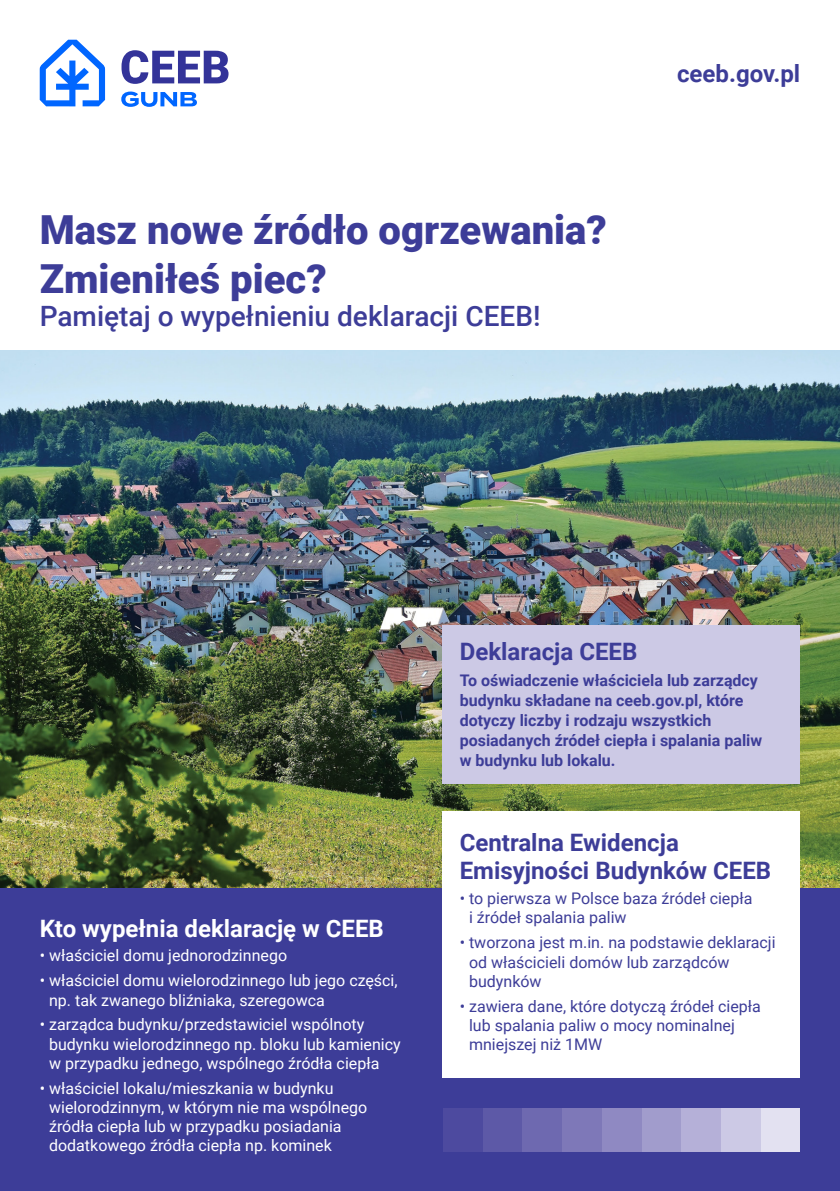
<style>
.page{position:relative;width:840px;height:1191px;background:#fff}
.page>*{position:absolute;margin:0;border:0;box-sizing:border-box;transform-origin:0 0}
.t1{font:900 40px/48px "Roboto";color:#3d3d98}
.t2{font:500 28px "Roboto";color:#3d3d98}
.t3{font:700 24px/28.8px "Roboto";color:#3d3d98}
.t4{font:700 24px "Roboto";color:#fff}
.t5{font:16px/19.2px "Roboto";color:#fff}
.t6{font:16px/19.2px "Roboto";color:#3d3d98}
.t7{font:700 16px/20px "Roboto";color:#3d3d98}
</style>
<div class="page">
<div style="left:0;top:703px;width:839px;height:488px;background:#3d3d98"></div>
<img style="left:0;top:351px;width:839px;height:536px">
<div style="left:760px;top:1108px;width:39px;height:43px;background:#e3e1f1"></div>
<div style="left:720px;top:1108px;width:40px;height:43px;background:#ccc9e5"></div>
<div style="left:680px;top:1108px;width:40px;height:43px;background:#b5b0d8"></div>
<div style="left:641px;top:1108px;width:39px;height:43px;background:#a19ccc"></div>
<div style="left:601px;top:1108px;width:40px;height:43px;background:#8f89c2"></div>
<div style="left:561px;top:1108px;width:40px;height:43px;background:#7e78b8"></div>
<div style="left:522px;top:1108px;width:39px;height:43px;background:#6e69b0"></div>
<div style="left:482px;top:1108px;width:40px;height:43px;background:#5d59a7"></div>
<div style="left:442px;top:1108px;width:40px;height:43px;background:#4d4a9f"></div>
<div style="left:442px;top:625px;width:357px;height:158px;background:#ccc9e5"></div>
<svg style="left:40px;top:40px;width:65px;height:66px"></svg>
<svg style="left:121px;top:50px;width:107px;height:34px"></svg>
<svg style="left:121px;top:92px;width:76px;height:15px"></svg>
<div style="left:442px;top:811px;width:357px;height:266px;background:#fff"></div>
<h1 class="t1" style="left:40px;top:205px;width:568px">Masz nowe źródło ogrzewania?<br>Zmieniłeś piec?</h1>
<h2 class="t2" style="left:40px;top:296px;width:502px">Pamiętaj o wypełnieniu deklaracji CEEB!</h2>
<h3 class="t3" style="left:676px;top:58px;width:125px">ceeb.gov.pl</h3>
<h3 class="t4" style="left:40px;top:911px;width:345px">Kto wypełnia deklarację w CEEB</h3>
<p class="t5" style="left:40px;top:945px;width:249px">• właściciel domu jednorodzinnego</p>
<p class="t5" style="left:49px;top:970px;width:350px;text-indent:-9px">• właściciel domu wielorodzinnego lub jego części, np. tak zwanego bliźniaka, szeregowca</p>
<p class="t5" style="left:49px;top:1014px;width:353px;text-indent:-9px">• zarządca budynku/przedstawiciel wspólnoty budynku wielorodzinnego np. bloku lub kamienicy w przypadku jednego, wspólnego źródła ciepła</p>
<p class="t5" style="left:49px;top:1077px;width:319px;text-indent:-9px">• właściciel lokalu/mieszkania w budynku wielorodzinnym, w którym nie ma wspólnego źródła ciepła lub w przypadku posiadania dodatkowego źródła ciepła np. kominek</p>
<h3 class="t3" style="left:459px;top:636px;width:179px">Deklaracja CEEB</h3>
<p class="t7" style="left:459px;top:669px;width:304px">To oświadczenie właściciela lub zarządcy budynku składane na ceeb.gov.pl, które dotyczy liczby i rodzaju wszystkich posiadanych źródeł ciepła i spalania paliw w budynku lub lokalu.</p>
<h3 class="t3" style="left:459px;top:826px;width:313px">Centralna Ewidencja<br>Emisyjności Budynków CEEB</h3>
<p class="t6" style="left:469px;top:888px;width:285px;text-indent:-9px">• to pierwsza w Polsce baza źródeł ciepła i źródeł spalania paliw</p>
<p class="t6" style="left:469px;top:932px;width:308px;text-indent:-9px">• tworzona jest m.in. na podstawie deklaracji od właścicieli domów lub zarządców budynków</p>
<p class="t6" style="left:469px;top:995px;width:293px;text-indent:-9px">• zawiera dane, które dotyczą źródeł ciepła lub spalania paliw o mocy nominalnej mniejszej niż 1MW</p>
</div>
